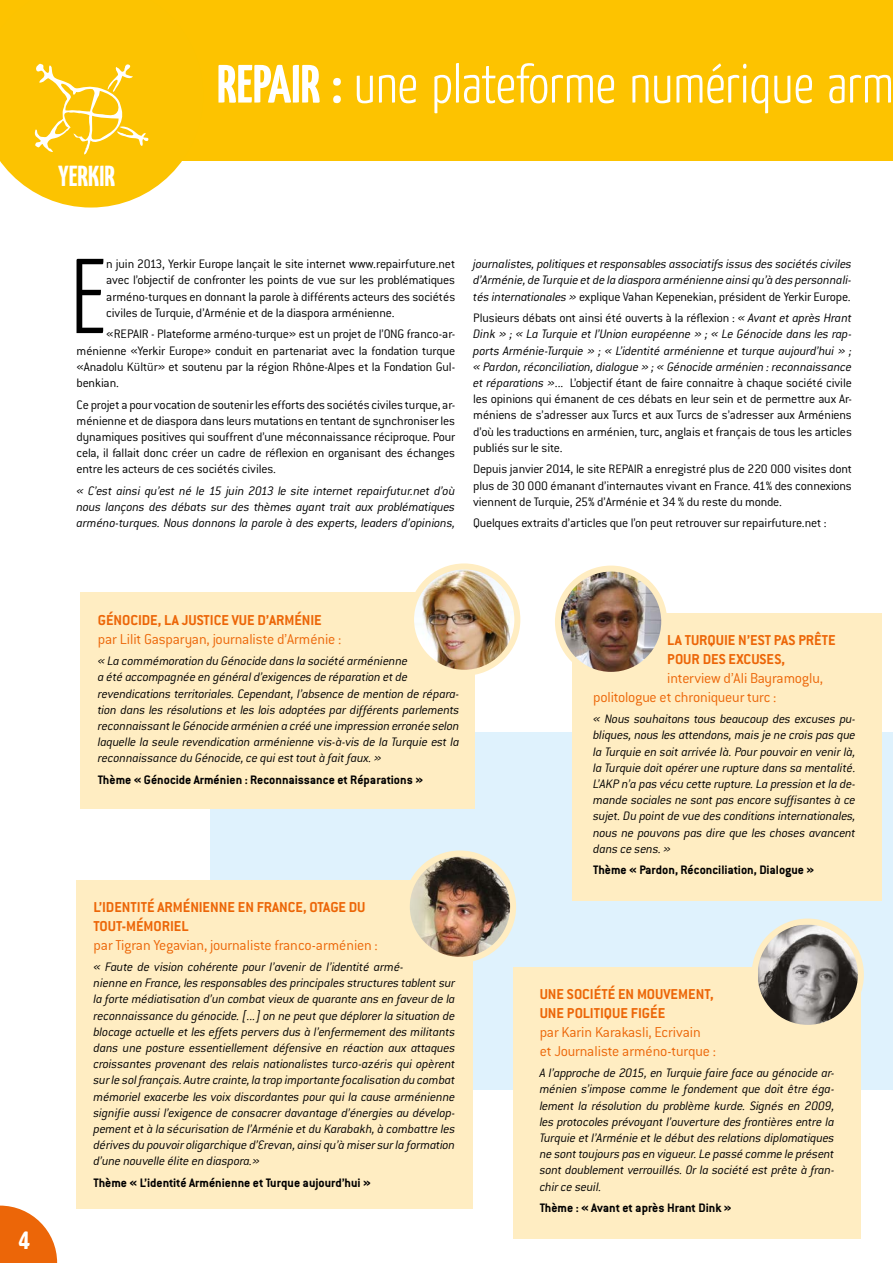
<style>
.page{position:relative;width:893px;height:1263px;background:#fff}
.page>*{position:absolute;margin:0;border:0;box-sizing:border-box;transform-origin:0 0}
.t1{font:300 106.05px "Yanone Kaffeesatz";color:#000}
.t2{font:300 53.7px "Yanone Kaffeesatz";color:#fff}
.t3{font:700 29.1px "Yanone Kaffeesatz";color:#fff}
.t4{font:300 15.75px/18.9px "Conduit ITC";letter-spacing:-.005em;color:#ec6608}
.t5{font:700 15.75px/18.9px "Conduit ITC";color:#ec6608}
.t6{font:italic 300 13.5px/16.2px "Conduit ITC";letter-spacing:-.015em;color:#000;text-align:justify}
.t7{font:300 13.5px/16.2px "Conduit ITC";letter-spacing:-.015em;color:#000;text-align:justify}
.t8{font:700 13.5px "Conduit ITC";color:#000}
.s1{font-weight:700}
.s2{font-style:normal}
.s3{font-style:italic}
</style>
<div class="page">
<div style="left:210px;top:732px;width:683px;height:358px;background:#dff2fd"></div>
<div style="left:81px;top:593px;width:394px;height:216px;background:#ffedc2"></div>
<div style="left:572px;top:613px;width:309px;height:287px;background:#ffedc2"></div>
<div style="left:77px;top:880px;width:396px;height:329px;background:#ffedc2"></div>
<div style="left:0;top:0;width:893px;height:160px;background:#fdc300"></div>
<svg style="left:0;top:63px;width:203px;height:145px"></svg>
<svg style="left:0;top:1205px;width:57px;height:58px"></svg>
<img style="left:412px;top:570px;width:105px;height:103px">
<div style="left:408px;top:563px;width:112px;height:113px;border:6px solid #ffedc2;border-radius:50%"></div>
<img style="left:558px;top:569px;width:106px;height:102px">
<div style="left:555px;top:566px;width:112px;height:112px;border:6px solid #ffedc2;border-radius:50%"></div>
<img style="left:411px;top:857px;width:102px;height:103px">
<div style="left:404px;top:850px;width:112px;height:113px;border:6px solid #ffedc2;border-radius:50%"></div>
<div style="left:513px;top:967px;width:348px;height:271px;background:#ffedc2"></div>
<img style="left:758px;top:925px;width:99px;height:99px">
<div style="left:752px;top:918px;width:112px;height:113px;border:6px solid #ffedc2;border-radius:50%"></div>
<h3 class="t3" style="left:58px;top:157px;width:59px">YERKIR</h3>
<h2 class="t2" style="left:217px;top:50px;width:678px"><span class="s1">REPAIR :</span> une plateforme numérique arm</h2>
<h1 class="t1" style="left:70px;top:230px;width:37px">E</h1>
<p class="t7" style="left:106px;top:256px;width:350px">n juin 2013, Yerkir Europe lançait le site internet www.repairfuture.net avec l’objectif de confronter les points de vue sur les problématiques arméno-turques en donnant la parole à différents acteurs des sociétés civiles de Turquie, d’Arménie et de la diaspora arménienne.</p>
<p class="t7" style="left:77px;top:326px;width:380px;text-indent:30px">«REPAIR - Plateforme arméno-turque» est un projet de l’ONG franco-ar&shy;ménienne «Yerkir Europe» conduit en partenariat avec la fondation turque «Anadolu Kültür» et soutenu par la région Rhône-Alpes et la Fondation Gul&shy;benkian.</p>
<p class="t7" style="left:77px;top:396px;width:380px">Ce projet a pour vocation de soutenir les efforts des sociétés civiles turque, ar&shy;ménienne et de diaspora dans leurs mutations en tentant de synchroniser les dynamiques positives qui souffrent d’une méconnaissance réciproque. Pour cela, il fallait donc créer un cadre de réflexion en organisant des échanges entre les acteurs de ces sociétés civiles.</p>
<p class="t6" style="left:77px;top:483px;width:380px">« C’est ainsi qu’est né le 15 juin 2013 le site internet repairfutur.net d’où nous lançons des débats sur des thèmes ayant trait aux problématiques arméno-turques. Nous donnons la parole à des experts, leaders d’opinions,</p>
<p class="t6" style="left:473px;top:256px;width:380px">journalistes, politiques et responsables associatifs issus des sociétés civiles d’Arménie, de Turquie et de la diaspora arménienne ainsi qu’à des personnali&shy;tés internationales » <span class="s2">explique Vahan Kepenekian, président de Yerkir Europe.</span></p>
<p class="t7" style="left:473px;top:310px;width:380px">Plusieurs débats ont ainsi été ouverts à la réflexion : <span class="s3">« Avant et après Hrant Dink » ; « La Turquie et l’Union européenne » ; « Le Génocide dans les rap&shy;ports Arménie-Turquie » ; « L’identité arménienne et turque aujourd’hui » ; « Pardon, réconciliation, dialogue » ; « Génocide arménien : reconnaissance et réparations »</span>... L’objectif étant de faire connaitre à chaque société civile les opinions qui émanent de ces débats en leur sein et de permettre aux Ar&shy;méniens de s’adresser aux Turcs et aux Turcs de s’adresser aux Arméniens d’où les traductions en arménien, turc, anglais et français de tous les articles publiés sur le site.</p>
<p class="t7" style="left:473px;top:461px;width:380px">Depuis janvier 2014, le site REPAIR a enregistré plus de 220 000 visites dont plus de 30 000 émanant d’internautes vivant en France. 41% des connexions viennent de Turquie, 25% d’Arménie et 34 % du reste du monde.</p>
<p class="t7" style="left:473px;top:515px;width:355px">Quelques extraits d’articles que l’on peut retrouver sur repairfuture.net :</p>
<h3 class="t3" style="left:19px;top:1219px;width:13px">4</h3>
<p class="t5" style="left:98px;top:610px;width:225px">GÉNOCIDE, LA JUSTICE VUE D’ARMÉNIE</p>
<p class="t4" style="left:98px;top:629px;width:245px">par Lilit Gasparyan, journaliste d’Arménie :</p>
<p class="t6" style="left:98px;top:653px;width:363px;text-align:left">« La commémoration du Génocide dans la société arménienne<br>a été accompagnée en général d’exigences de réparation et de revendications territoriales. Cependant, l’absence de mention de répara&shy;tion dans les résolutions et les lois adoptées par différents parlements reconnaissant le Génocide arménien a créé une impression erronée selon laquelle la seule revendication arménienne vis-à-vis de la Turquie est la reconnaissance du Génocide, ce qui est tout à fait faux. »</p>
<p class="t8" style="left:98px;top:772px;width:327px">Thème « Génocide Arménien : Reconnaissance et Réparations »</p>
<p class="t5" style="left:94px;top:897px;width:274px">L’IDENTITÉ ARMÉNIENNE EN FRANCE, OTAGE DU<br>TOUT-MÉMORIEL</p>
<p class="t4" style="left:94px;top:935px;width:286px">par Tigran Yegavian, journaliste franco-arménien :</p>
<p class="t6" style="left:94px;top:959px;width:363px;text-align:left">« Faute de vision cohérente pour l’avenir de l’identité armé-<br>nienne en France, les responsables des principales structures tablent sur la forte médiatisation d’un combat vieux de quarante ans en faveur de la reconnaissance du génocide. [...] on ne peut que déplorer la situation de blocage actuelle et les effets pervers dus à l’enfermement des militants dans une posture essentiellement défensive en réaction aux attaques croissantes provenant des relais nationalistes turco-azéris qui opèrent sur le sol français. Autre crainte, la trop importante focalisation du combat mémoriel exacerbe les voix discordantes pour qui la cause arménienne signifie aussi l’exigence de consacrer davantage d’énergies au dévelop&shy;pement et à la sécurisation de l’Arménie et du Karabakh, à combattre les dérives du pouvoir oligarchique d’Erevan, ainsi qu’à miser sur la formation d’une nouvelle élite en diaspora.»</p>
<p class="t8" style="left:94px;top:1175px;width:279px">Thème « L’identité Arménienne et Turque aujourd’hui »</p>
<p class="t5" style="left:667px;top:630px;width:170px">LA TURQUIE N’EST PAS PRÊTE<br>POUR DES EXCUSES,</p>
<p class="t4" style="left:593px;top:668px;width:231px;text-indent:74px">interview d’Ali Bayramoglu, politologue et chroniqueur turc :</p>
<p class="t6" style="left:593px;top:711px;width:264px">« Nous souhaitons tous beaucoup des excuses pu&shy;bliques, nous les attendons, mais je ne crois pas que la Turquie en soit arrivée là. Pour pouvoir en venir là, la Turquie doit opérer une rupture dans sa mentalité.<br>L’AKP n’a pas vécu cette rupture. La pression et la de&shy;mande sociales ne sont pas encore suffisantes à ce sujet. Du point de vue des conditions internationales, nous ne pouvons pas dire que les choses avancent dans ce sens. »</p>
<p class="t8" style="left:593px;top:862px;width:223px">Thème « Pardon, Réconciliation, Dialogue »</p>
<p class="t5" style="left:540px;top:984px;width:175px">UNE SOCIÉTÉ EN MOUVEMENT,<br>UNE POLITIQUE FIGÉE</p>
<p class="t4" style="left:540px;top:1022px;width:178px">par Karin Karakasli, Ecrivain et Journaliste arméno-turque :</p>
<p class="t6" style="left:540px;top:1065px;width:296px">A l’approche de 2015, en Turquie faire face au génocide ar&shy;ménien s’impose comme le fondement que doit être éga&shy;lement la résolution du problème kurde. Signés en 2009, les protocoles prévoyant l’ouverture des frontières entre la Turquie et l’Arménie et le début des relations diplomatiques ne sont toujours pas en vigueur. Le passé comme le présent sont doublement verrouillés. Or la société est prête à fran&shy;chir ce seuil.</p>
<p class="t8" style="left:540px;top:1200px;width:193px">Thème : « Avant et après Hrant Dink »</p>
</div>
